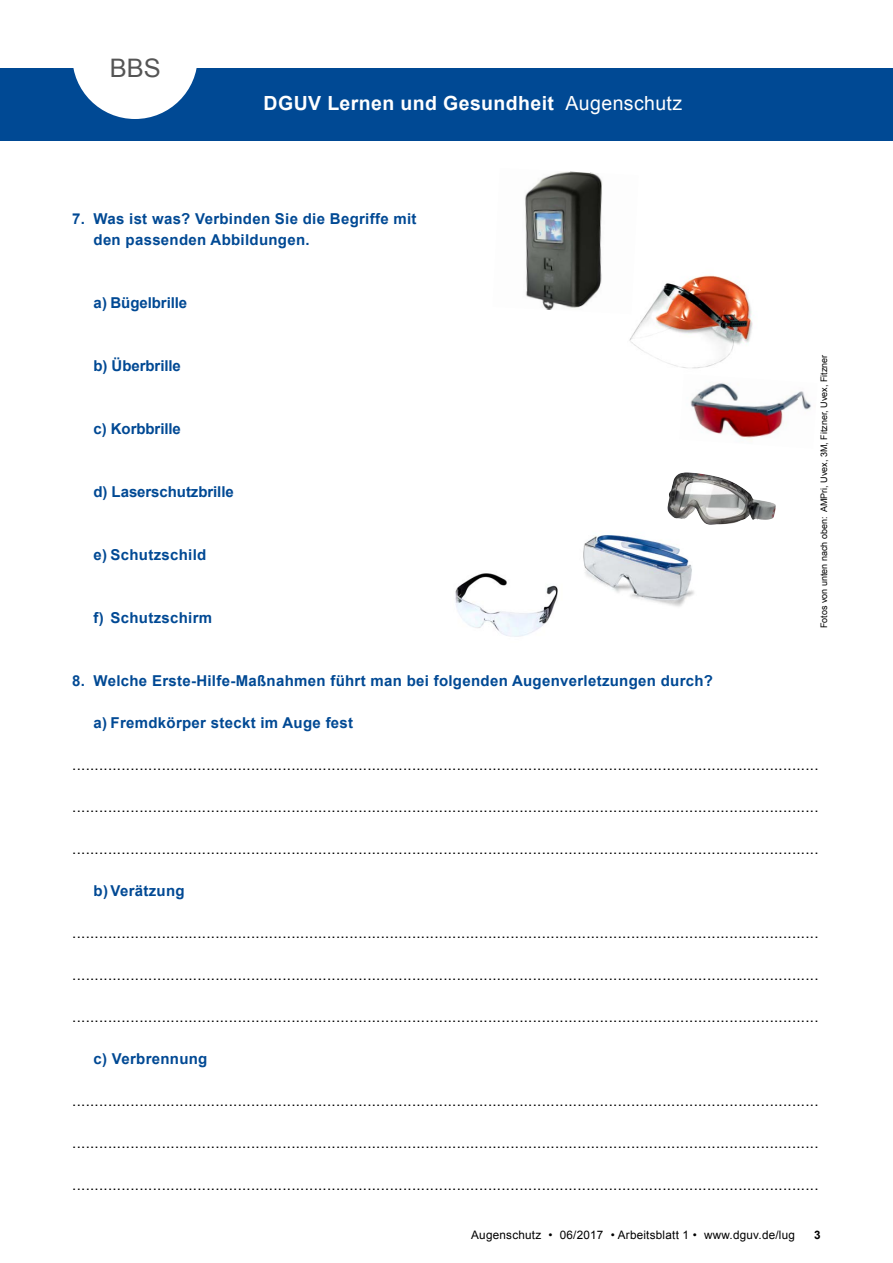
<style>
.page{position:relative;width:893px;height:1263px;background:#fff}
.page>*{position:absolute;margin:0;border:0;box-sizing:border-box;transform-origin:0 0}
.t1{font:25.5px "Arial";color:#555}
.t2{font:700 19.5px "Arial";letter-spacing:.02em;color:#fff}
.t3{font:15px "Arial";color:#000}
.t4{font:700 15px/21px "Arial";letter-spacing:.02em;color:#004994}
.t5{font:700 15px "Arial";letter-spacing:-.005em;color:#004994}
.t6{font:11.7px "Arial";letter-spacing:.02em;color:#000}
.t7{font:700 11.7px "Arial";color:#000}
.t8{font:9px "Arial";color:#000}
.s1{font-weight:400}
</style>
<div class="page">
<div style="left:0;top:68px;width:893px;height:72px;background:#004994"></div>
<svg style="left:73px;top:68px;width:124px;height:51px"></svg>
<img style="left:455px;top:573px;width:103px;height:64px">
<img style="left:667px;top:472px;width:109px;height:53px">
<img style="left:690px;top:383px;width:121px;height:58px">
<img style="left:629px;top:275px;width:125px;height:94px">
<img style="left:525px;top:171px;width:114px;height:143px">
<img style="left:583px;top:524px;width:115px;height:83px">
<h1 class="t1" style="left:110px;top:51px;width:53px">BBS</h1>
<h2 class="t2" style="left:264px;top:90px;width:420px">DGUV Lernen und Gesundheit <span class="s1">Augenschutz</span></h2>
<p class="t4" style="left:94px;top:209px;width:324px;text-indent:-21px">7. Was ist was? Verbinden Sie die Begriffe mit den passenden Abbildungen.</p>
<p class="t5" style="left:94px;top:293px;width:95px">a) Bügelbrille</p>
<p class="t5" style="left:94px;top:356px;width:89px">b) Überbrille</p>
<p class="t5" style="left:94px;top:419px;width:89px">c) Korbbrille</p>
<p class="t5" style="left:94px;top:482px;width:142px">d) Laserschutzbrille</p>
<p class="t4" style="left:94px;top:545px;width:114px">e) Schutzschild</p>
<p class="t4" style="left:94px;top:608px;width:120px">f) Schutzschirm</p>
<p class="t8" style="left:818px;top:628px;width:275px;rotate:-90deg">Fotos von unten nach oben: AMPri, Uvex, 3M, Fitzner, Uvex, Fitzner</p>
<p class="t4" style="left:72px;top:671px;width:642px">8. Welche Erste-Hilfe-Maßnahmen führt man bei folgenden Augenverletzungen durch?</p>
<p class="t4" style="left:94px;top:713px;width:261px">a) Fremdkörper steckt im Auge fest</p>
<p class="t3" style="left:72px;top:755px;width:748px">.......................................................................................................................................................................</p>
<p class="t3" style="left:72px;top:797px;width:748px">.......................................................................................................................................................................</p>
<p class="t3" style="left:72px;top:839px;width:748px">.......................................................................................................................................................................</p>
<p class="t4" style="left:94px;top:881px;width:93px">b) Verätzung</p>
<p class="t3" style="left:72px;top:923px;width:748px">.......................................................................................................................................................................</p>
<p class="t3" style="left:72px;top:965px;width:748px">.......................................................................................................................................................................</p>
<p class="t3" style="left:72px;top:1007px;width:748px">.......................................................................................................................................................................</p>
<p class="t4" style="left:94px;top:1049px;width:115px">c) Verbrennung</p>
<p class="t3" style="left:72px;top:1091px;width:748px">.......................................................................................................................................................................</p>
<p class="t3" style="left:72px;top:1133px;width:748px">.......................................................................................................................................................................</p>
<p class="t3" style="left:72px;top:1175px;width:748px">.......................................................................................................................................................................</p>
<p class="t6" style="left:471px;top:1228px;width:325px">Augenschutz • 06/2017 • Arbeitsblatt 1 • www.dguv.de/lug</p>
<p class="t7" style="left:814px;top:1227px;width:8px">3</p>
</div>
